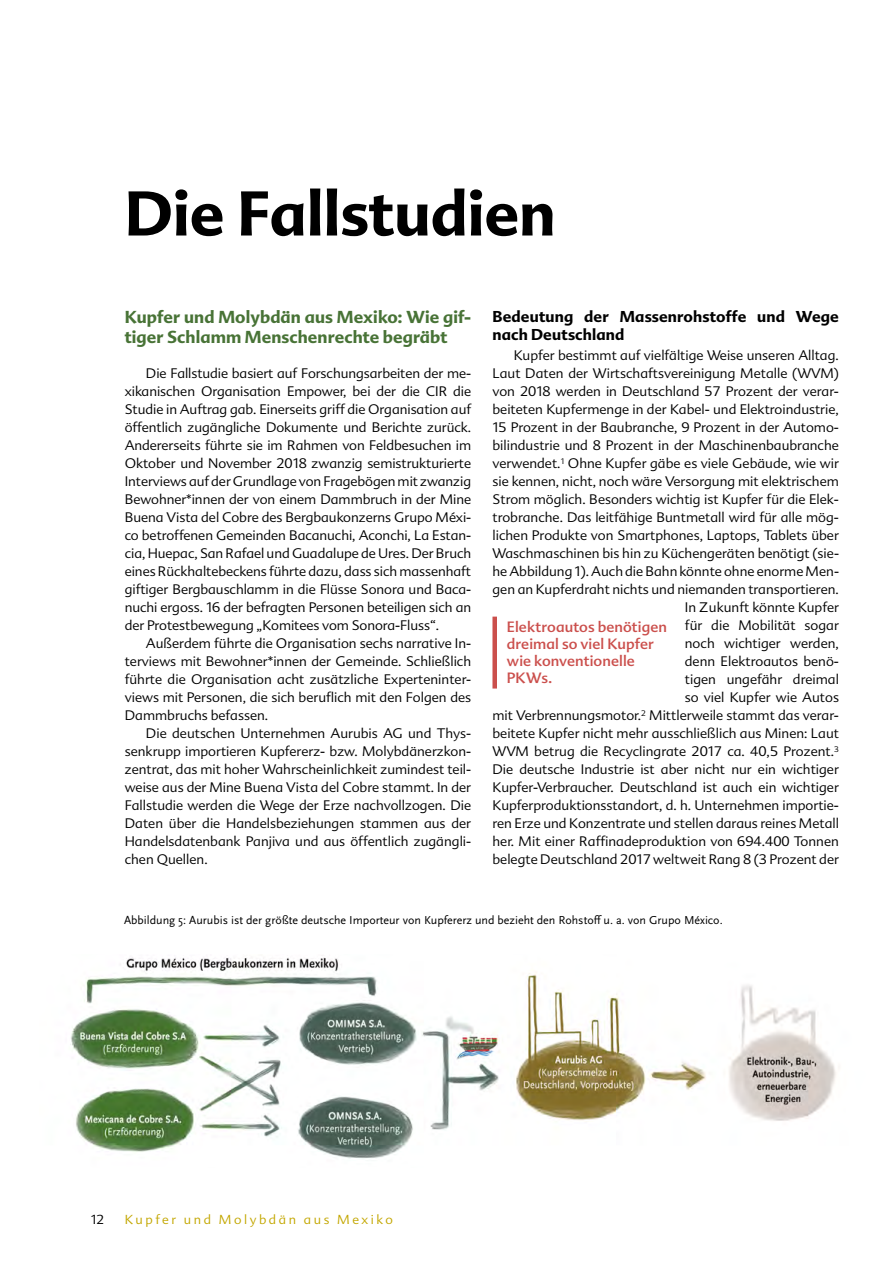
<style>
.page{position:relative;width:893px;height:1263px;background:#fff}
.page>*{position:absolute;margin:0;border:0;box-sizing:border-box;transform-origin:0 0}
.t1{font:700 60px "Advert";color:#000}
.t2{font:700 16.5px/19.8px "Advert";letter-spacing:.005em;color:#487336}
.t3{font:700 15px/18px "Advert";letter-spacing:.01em;color:#000}
.t4{font:14.25px/17.1px "Advert";letter-spacing:.005em;color:#cb4f4c}
.t5{font:300 13.5px/18px "Advert";color:#000;text-align:justify}
.t6{font:300 12.75px "Advert";letter-spacing:.2em;color:#c3a700}
.t7{font:300 12.75px "Advert";color:#000}
.t8{font:12px "Scala Sans OT";color:#000}
</style>
<div class="page">
<div style="left:492px;top:617px;width:5px;height:71px;background:#cb4f4c"></div>
<img style="left:70px;top:957px;width:766px;height:202px">
<h1 class="t1" style="left:125px;top:176px;width:432px">Die Fallstudien</h1>
<p class="t2" style="left:125px;top:307px;width:348px">Kupfer und Molybdän aus Mexiko: Wie gif&shy;tiger Schlamm Menschenrechte begräbt</p>
<p class="t5" style="left:125px;top:364px;width:348px;text-indent:21px">Die Fallstudie basiert auf Forschungsarbeiten der me&shy;xikanischen Organisation Empower, bei der die CIR die Studie in Auftrag gab. Einerseits griff die Organisation auf öffentlich zugängliche Dokumente und Berichte zurück.<br>Andererseits führte sie im Rahmen von Feldbesuchen im Oktober und November 2018 zwanzig semistrukturierte Interviews auf der Grundlage von Fragebögen mit zwanzig Bewohner*innen der von einem Dammbruch in der Mine Buena Vista del Cobre des Bergbaukonzerns Grupo Méxi&shy;co betroffenen Gemeinden Bacanuchi, Aconchi, La Estan&shy;cia, Huepac, San Rafael und Guadalupe de Ures. Der Bruch eines Rückhaltebeckens führte dazu, dass sich massenhaft giftiger Bergbauschlamm in die Flüsse Sonora und Baca&shy;nuchi ergoss. 16 der befragten Personen beteiligen sich an der Protestbewegung „Komitees vom Sonora-Fluss“.</p>
<p class="t5" style="left:125px;top:634px;width:348px;text-indent:21px">Außerdem führte die Organisation sechs narrative In&shy;terviews mit Bewohner*innen der Gemeinde. Schließlich führte die Organisation acht zusätzliche Experteninter&shy;views mit Personen, die sich beruflich mit den Folgen des Dammbruchs befassen.</p>
<p class="t5" style="left:125px;top:724px;width:348px;text-indent:21px">Die deutschen Unternehmen Aurubis AG und Thys&shy;senkrupp importieren Kupfererz- bzw. Molybdänerzkon&shy;zentrat, das mit hoher Wahrscheinlichkeit zumindest teil&shy;weise aus der Mine Buena Vista del Cobre stammt. In der Fallstudie werden die Wege der Erze nachvollzogen. Die Daten über die Handelsbeziehungen stammen aus der Handelsdatenbank Panjiva und aus öffentlich zugängli&shy;chen Quellen.</p>
<p class="t3" style="left:492px;top:308px;width:348px">Bedeutung der Massenrohstoffe und Wege nach Deutschland</p>
<p class="t5" style="left:492px;top:346px;width:348px;text-align:right">Kupfer bestimmt auf vielfältige Weise unseren Alltag.<br>Laut Daten der Wirtschaftsvereinigung Metalle (WVM) von 2018 werden in Deutschland 57 Prozent der verar&shy;beiteten Kupfermenge in der Kabel- und Elektroindustrie, 15 Prozent in der Baubranche, 9 Prozent in der Automo&shy;bilindustrie und 8 Prozent in der Maschinenbaubranche verwendet.<sup>1</sup> Ohne Kupfer gäbe es viele Gebäude, wie wir sie kennen, nicht, noch wäre Versorgung mit elektrischem Strom möglich. Besonders wichtig ist Kupfer für die Elek&shy;trobranche. Das leitfähige Buntmetall wird für alle mög&shy;lichen Produkte von Smartphones, Laptops, Tablets über Waschmaschinen bis hin zu Küchengeräten benötigt (sie&shy;he Abbildung 1). Auch die Bahn könnte ohne enorme Men&shy;gen an Kupferdraht nichts und niemanden transportieren.<br>In Zukunft könnte Kupfer<br>für die Mobilität sogar<br>noch wichtiger werden,<br>denn Elektroautos benö-<br>tigen ungefähr dreimal<br>so viel Kupfer wie Autos<br>mit Verbrennungsmotor.<sup>2</sup> Mittlerweile stammt das verar&shy;beitete Kupfer nicht mehr ausschließlich aus Minen: Laut WVM betrug die Recyclingrate 2017 ca. 40,5 Prozent.<sup>3<br></sup>Die deutsche Industrie ist aber nicht nur ein wichtiger Kupfer-Verbraucher. Deutschland ist auch ein wichtiger Kupferproduktionsstandort, d. h. Unternehmen importie&shy;ren Erze und Konzentrate und stellen daraus reines Metall her. Mit einer Raffinadeproduktion von 694.400 Tonnen belegte Deutschland 2017 weltweit Rang 8 (3 Prozent der</p>
<p class="t4" style="left:507px;top:618px;width:162px">Elektroautos benötigen dreimal so viel Kupfer wie konventionelle<br>PKWs.</p>
<p class="t8" style="left:124px;top:913px;width:600px">Abbildung 5: Aurubis ist der größte deutsche Importeur von Kupfererz und bezieht den Rohstoff u. a. von Grupo México.</p>
<p class="t7" style="left:91px;top:1212px;width:15px">12</p>
<p class="t6" style="left:125px;top:1212px;width:270px">Kupfer und Molybdän aus Mexiko</p>
</div>
